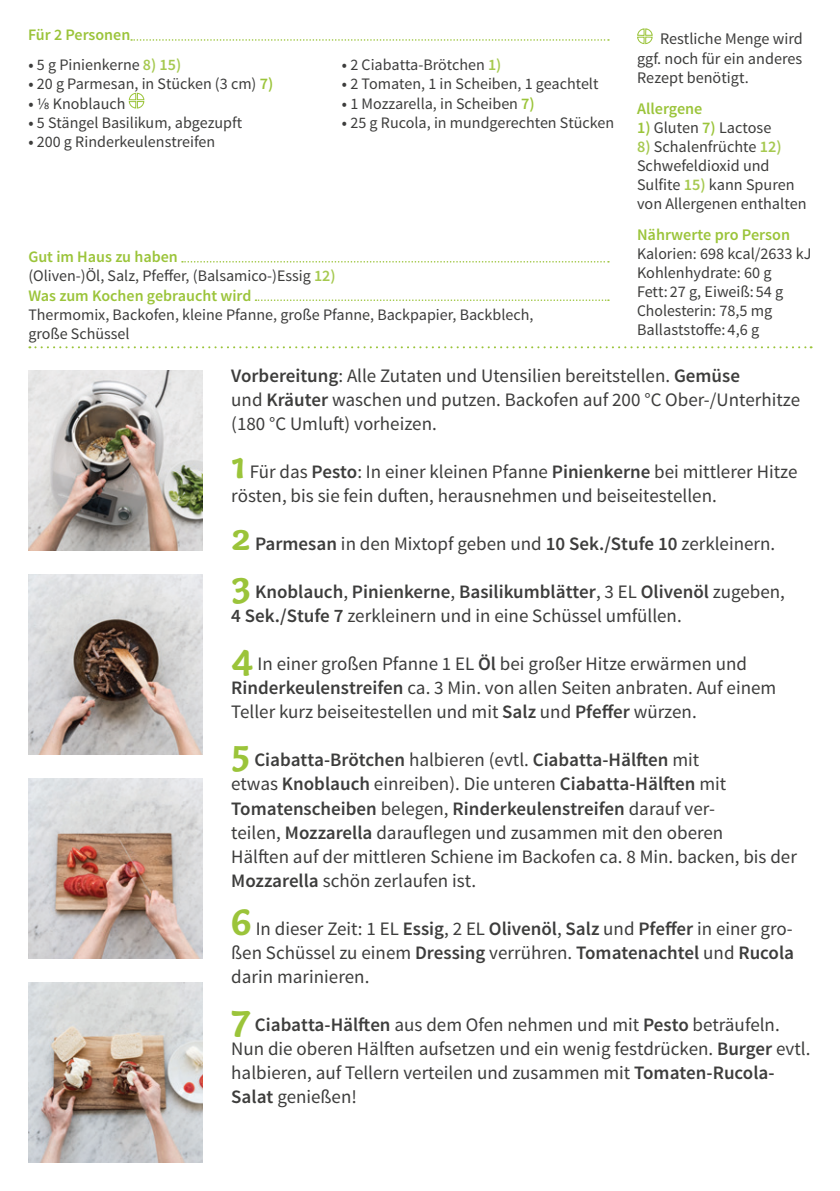
<style>
.page{position:relative;width:840px;height:1191px;background:#fff}
.page>*{position:absolute;margin:0;border:0;box-sizing:border-box;transform-origin:0 0}
.t1{font:19px/24px "Source Sans Pro";color:#3d3d3c}
.t2{font:600 19px/24px "Source Sans Pro";color:#3d3d3c}
.t3{font:16.2px/19px "Source Sans Pro";color:#3d3d3c}
.t4{font:600 16.2px "Source Sans Pro";color:#9bc43a}
.t5{font:16px/19.2px "Source Sans Pro";color:#3d3d3c}
.t6{font:600 16px "Source Sans Pro";color:#9bc43a}
.s1{font-weight:600}
.s2{font-weight:600;color:#a6c950}
.s3{font-weight:600;font-size:16.2px;color:#9bc43a}
.s4{font-weight:600;color:#9bc43a}
.s5{font-family:"Capucine Basic";font-weight:700;font-size:40px;color:#9bc43a}
.s6{font-weight:400}
</style>
<div class="page">
<svg style="left:131px;top:39px;width:477px;height:2px"></svg>
<img style="left:28px;top:982px;width:175px;height:180px">
<img style="left:28px;top:778px;width:175px;height:180px">
<img style="left:28px;top:574px;width:175px;height:180px">
<img style="left:28px;top:370px;width:175px;height:180px">
<svg style="left:182px;top:261px;width:426px;height:1px"></svg>
<svg style="left:255px;top:299px;width:353px;height:2px"></svg>
<svg style="left:128px;top:92px;width:17px;height:17px"></svg>
<svg style="left:29px;top:346px;width:782px;height:2px"></svg>
<svg style="left:637px;top:28px;width:16px;height:17px"></svg>
<p class="t6" style="left:28px;top:25px;width:104px">Für 2 Personen</p>
<p class="t5" style="left:28px;top:55px;width:154px"><span class="s1">•</span> 5 g Pinienkerne <span class="s2">8) 15)</span></p>
<p class="t5" style="left:28px;top:75px;width:246px"><span class="s1">•</span> 20 g Parmesan, in Stücken (3 cm) <span class="s3">7)</span></p>
<p class="t5" style="left:28px;top:94px;width:99px"><span class="s1">•</span> ⅛ Knoblauch</p>
<p class="t5" style="left:28px;top:113px;width:215px"><span class="s1">•</span> 5 Stängel Basilikum, abgezupft</p>
<p class="t5" style="left:28px;top:132px;width:188px"><span class="s1">•</span> 200 g Rinderkeulenstreifen</p>
<p class="t5" style="left:342px;top:55px;width:161px"><span class="s1">•</span> 2 Ciabatta-Brötchen <span class="s2">1)</span></p>
<p class="t5" style="left:342px;top:75px;width:258px"><span class="s1">•</span> 2 Tomaten, 1 in Scheiben, 1 geachtelt</p>
<p class="t5" style="left:342px;top:94px;width:194px"><span class="s1">•</span> 1 Mozzarella, in Scheiben <span class="s3">7)</span></p>
<p class="t5" style="left:342px;top:113px;width:273px"><span class="s1">•</span> 25 g Rucola, in mundgerechten Stücken</p>
<p class="t5" style="left:28px;top:247px;width:309px"><span class="s4">Gut im Haus zu haben<br></span>(Oliven-)Öl, Salz, Pfeffer, (Balsamico-)Essig <span class="s2">12)<br></span><span class="s4">Was zum Kochen gebraucht wird</span></p>
<p class="t5" style="left:28px;top:305px;width:506px">Thermomix, Backofen, kleine Pfanne, große Pfanne, Backpapier, Backblech, große Schüssel</p>
<p class="t3" style="left:636px;top:29px;width:167px;text-align:justify;text-indent:23px">Restliche Menge wird ggf. noch für ein anderes Rezept benötigt.</p>
<p class="t4" style="left:636px;top:98px;width:67px">Allergene</p>
<p class="t3" style="left:636px;top:118px;width:136px"><span class="s4">1)</span> Gluten <span class="s4">7)</span> Lactose</p>
<p class="t3" style="left:636px;top:137px;width:171px"><span class="s2">8)</span> Schalenfrüchte <span class="s2">12)<br></span>Schwefeldioxid und<br>Sulfite <span class="s2">15)</span> kann Spuren von Allergenen enthalten</p>
<p class="t4" style="left:636px;top:224px;width:154px">Nährwerte pro Person</p>
<p class="t3" style="left:636px;top:244px;width:176px">Kalorien: 698 kcal/2633 kJ<br>Kohlenhydrate: 60 g<br>Fett: 27 g, Eiweiß: 54 g<br>Cholesterin: 78,5 mg<br>Ballaststoffe: 4,6 g</p>
<p class="t1" style="left:231px;top:364px;width:570px"><span class="s1">Vorbereitung</span>: Alle Zutaten und Utensilien bereitstellen. <span class="s1">Gemüse<br></span>und <span class="s1">Kräuter</span> waschen und putzen. Backofen auf 200 °C Ober-/Unterhitze (180 °C Umluft) vorheizen.</p>
<p class="t1" style="left:231px;top:460px;width:567px"><span class="s5">1</span> Für das <span class="s1">Pesto</span>: In einer kleinen Pfanne <span class="s1">Pinienkerne</span> bei mittlerer Hitze rösten, bis sie fein duften, herausnehmen und beiseitestellen.</p>
<p class="t1" style="left:231px;top:532px;width:545px"><span class="s5">2</span> <span class="s1">Parmesan</span> in den Mixtopf geben und <span class="s1">10 Sek./Stufe 10</span> zerkleinern.</p>
<p class="t2" style="left:231px;top:580px;width:555px"><span class="s5">3</span> Knoblauch<span class="s6">,</span> Pinienkerne<span class="s6">,</span> Basilikumblätter<span class="s6">, 3 EL</span> Olivenöl <span class="s6">zugeben,<br></span>4 Sek./Stufe 7 <span class="s6">zerkleinern und in eine Schüssel umfüllen.</span></p>
<p class="t1" style="left:231px;top:652px;width:546px"><span class="s5">4</span> In einer großen Pfanne 1 EL <span class="s1">Öl</span> bei großer Hitze erwärmen und<br><span class="s1">Rinderkeulenstreifen</span> ca. 3 Min. von allen Seiten anbraten. Auf einem<br>Teller kurz beiseitestellen und mit <span class="s1">Salz</span> und <span class="s1">Pfeffer</span> würzen.</p>
<p class="t1" style="left:231px;top:748px;width:567px"><span class="s5">5</span> <span class="s1">Ciabatta-Brötchen</span> halbieren (evtl. <span class="s1">Ciabatta-Hälften</span> mit<br>etwas <span class="s1">Knoblauch</span> einreiben). Die unteren <span class="s1">Ciabatta-Hälften</span> mit <span class="s1">Tomatenscheiben</span> belegen, <span class="s1">Rinderkeulenstreifen</span> darauf ver-<br>teilen, <span class="s1">Mozzarella</span> darauflegen und zusammen mit den oberen<br>Hälften auf der mittleren Schiene im Backofen ca. 8 Min. backen, bis der <span class="s1">Mozzarella</span> schön zerlaufen ist.</p>
<p class="t1" style="left:231px;top:916px;width:564px;text-align:justify"><span class="s5">6</span> In dieser Zeit: 1 EL <span class="s1">Essig</span>, 2 EL <span class="s1">Olivenöl</span>, <span class="s1">Salz</span> und <span class="s1">Pfeffer</span> in einer gro&shy;ßen Schüssel zu einem <span class="s1">Dressing</span> verrühren. <span class="s1">Tomatenachtel</span> und <span class="s1">Rucola </span>darin marinieren.</p>
<p class="t1" style="left:231px;top:1012px;width:580px"><span class="s5">7</span> <span class="s1">Ciabatta-Hälften</span> aus dem Ofen nehmen und mit <span class="s1">Pesto</span> beträufeln.<br>Nun die oberen Hälften aufsetzen und ein wenig festdrücken. <span class="s1">Burger</span> evtl. halbieren, auf Tellern verteilen und zusammen mit <span class="s1">Tomaten-Rucola-Salat</span> genießen!</p>
</div>
